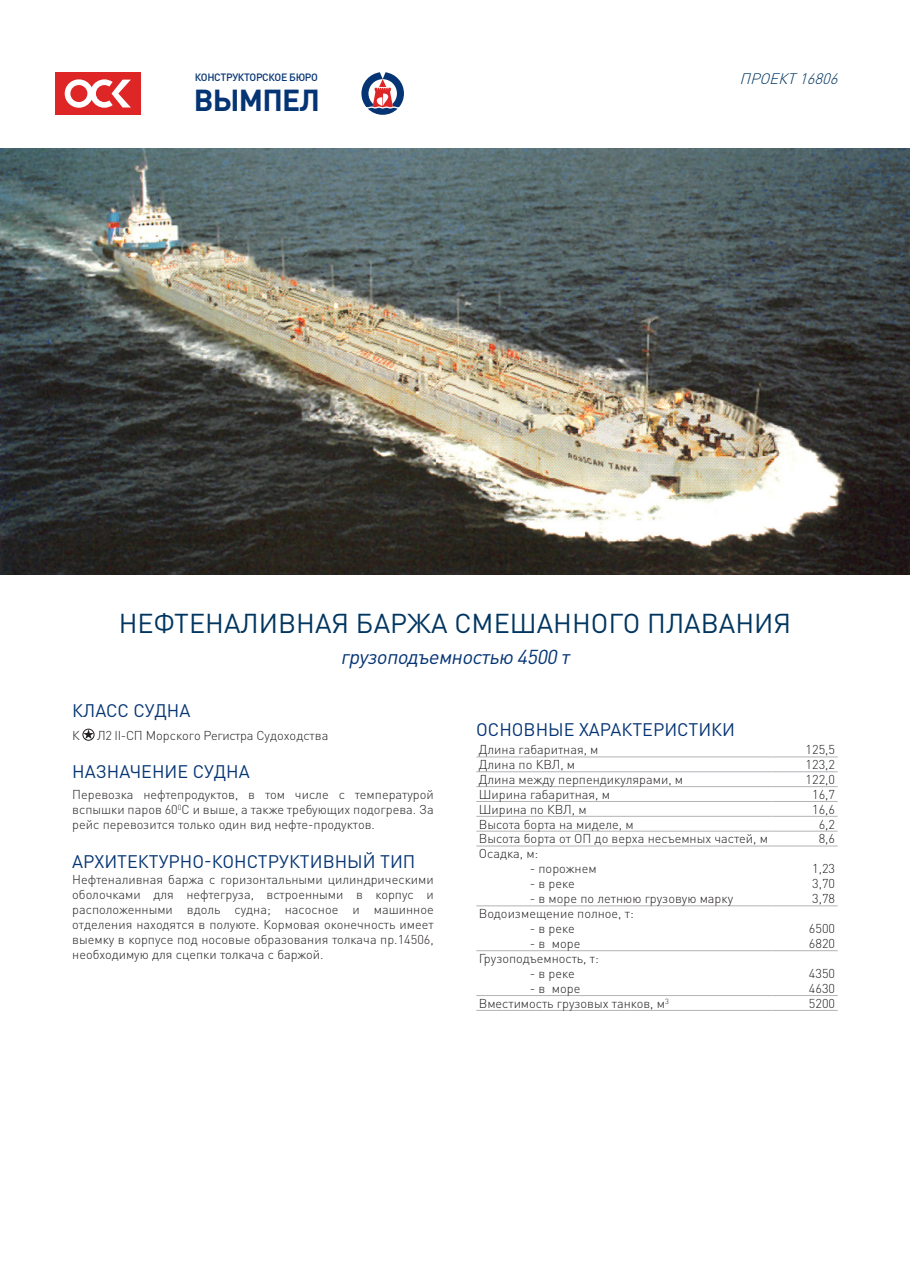
<style>
.page{position:relative;width:910px;height:1280px;background:#fff}
.page>*{position:absolute;margin:0;border:0;box-sizing:border-box;transform-origin:0 0}
.t1{font:700 30px "DIN Pro";letter-spacing:-.025em;color:#053474}
.Основной_абзац{font:27px "DIN Pro";color:#003560}
.Основной_абзац-2{font:italic 19.95px "DIN Pro";color:#053474}
.Основной_абзац-3{font:18px "DIN Pro";color:#053573}
.Основной_абзац-4{font:18px "DIN Pro";color:#053474}
.Основной_абзац-5{font:italic 300 15px "DIN Pro";color:#003560}
.Основной_абзац-6{font:300 12.75px/15px "DIN Pro";color:#242021;text-align:justify}
.Основной_абзац-7{font:300 12.75px "DIN Pro";color:#231f20}
.t2{font:500 10.5px "DIN Pro";letter-spacing:-.03em;color:#053474}
</style>
<div class="page">
<div style="left:55px;top:72px;width:85px;height:43px;background:#df2627"></div>
<svg style="left:65px;top:79px;width:66px;height:29px"></svg>
<svg style="left:361px;top:72px;width:43px;height:43px"></svg>
<svg style="left:83px;top:729px;width:11px;height:10px"></svg>
<div style="left:83px;top:729px;width:11px;height:12px;border:1px solid #231f20;border-radius:50%"></div>
<img style="left:0;top:149px;width:910px;height:425px">
<hr style="left:476px;top:757px;width:296px;height:1px;background:#b2b3b7">
<hr style="left:772px;top:757px;width:66px;height:1px;background:#b2b3b7">
<hr style="left:476px;top:771px;width:296px;height:1px;background:#b2b3b7">
<hr style="left:772px;top:771px;width:66px;height:1px;background:#b2b3b7">
<hr style="left:476px;top:786px;width:296px;height:1px;background:#b2b3b7">
<hr style="left:772px;top:786px;width:66px;height:1px;background:#b2b3b7">
<hr style="left:476px;top:801px;width:296px;height:1px;background:#b2b3b7">
<hr style="left:772px;top:801px;width:66px;height:1px;background:#b2b3b7">
<hr style="left:476px;top:816px;width:296px;height:1px;background:#b2b3b7">
<hr style="left:772px;top:816px;width:66px;height:1px;background:#b2b3b7">
<hr style="left:476px;top:831px;width:296px;height:1px;background:#b2b3b7">
<hr style="left:772px;top:831px;width:66px;height:1px;background:#b2b3b7">
<hr style="left:476px;top:846px;width:296px;height:1px;background:#b2b3b7">
<hr style="left:772px;top:846px;width:66px;height:1px;background:#b2b3b7">
<hr style="left:476px;top:905px;width:296px;height:1px;background:#b2b3b7">
<hr style="left:772px;top:905px;width:66px;height:1px;background:#b2b3b7">
<hr style="left:476px;top:950px;width:296px;height:1px;background:#b2b3b7">
<hr style="left:772px;top:950px;width:66px;height:1px;background:#b2b3b7">
<hr style="left:476px;top:995px;width:296px;height:1px;background:#b2b3b7">
<hr style="left:772px;top:995px;width:66px;height:1px;background:#b2b3b7">
<hr style="left:476px;top:1010px;width:296px;height:1px;background:#b2b3b7">
<hr style="left:772px;top:1010px;width:66px;height:1px;background:#b2b3b7">
<p class="t2" style="left:195px;top:70px;width:125px">КОНСТРУКТОРСКОЕ БЮРО</p>
<h1 class="t1" style="left:194px;top:80px;width:128px">ВЫМПЕЛ</h1>
<p class="Основной_абзац-5" style="left:739px;top:68px;width:105px">ПРОЕКТ16806</p>
<p class="Основной_абзац" style="left:119px;top:605px;width:674px">НЕФТЕНАЛИВНАЯ БАРЖА СМЕШАННОГО ПЛАВАНИЯ</p>
<p class="Основной_абзац-2" style="left:341px;top:644px;width:235px">грузоподъемностью 4500 т</p>
<p class="Основной_абзац-3" style="left:72px;top:698px;width:120px">КЛАСС СУДНА</p>
<p class="Основной_абзац-6" style="left:72px;top:727px;width:9px">К</p>
<p class="Основной_абзац-6" style="left:97px;top:727px;width:233px">Л2 II-СП Морского Регистра Судоходства</p>
<p class="Основной_абзац-3" style="left:72px;top:760px;width:179px">НАЗНАЧЕНИЕ СУДНА</p>
<p class="Основной_абзац-6" style="left:72px;top:786px;width:363px">Перевозка нефтепродуктов, в том числе с температурой вспышки паров 60<sup>0</sup>С и выше, а также требующих подогрева. За рейс перевозится только один вид нефте-продуктов.</p>
<p class="Основной_абзац-3" style="left:72px;top:849px;width:345px">АРХИТЕКТУРНО-КОНСТРУКТИВНЫЙ ТИП</p>
<p class="Основной_абзац-6" style="left:72px;top:872px;width:363px">Нефтеналивная баржа с горизонтальными цилиндрическими оболочками для нефтегруза, встроенными в корпус и расположенными вдоль судна; насосное и машинное отделения находятся в полуюте. Кормовая оконечность имеет выемку в корпусе под носовые образования толкача пр.14506, необходимую для сцепки толкача с баржой.</p>
<p class="Основной_абзац-4" style="left:476px;top:717px;width:260px">ОСНОВНЫЕ ХАРАКТЕРИСТИКИ</p>
<p class="Основной_абзац-7" style="left:479px;top:741px;width:121px">Длина габаритная, м</p>
<p class="Основной_абзац-7" style="left:806px;top:741px;width:31px">125,5</p>
<p class="Основной_абзац-7" style="left:479px;top:756px;width:98px">Длина по КВЛ, м</p>
<p class="Основной_абзац-7" style="left:806px;top:756px;width:31px">123,2</p>
<p class="Основной_абзац-7" style="left:479px;top:771px;width:206px">Длина между перпендикулярами, м</p>
<p class="Основной_абзац-7" style="left:806px;top:771px;width:31px">122,0</p>
<p class="Основной_абзац-7" style="left:479px;top:786px;width:133px">Ширина габаритная, м</p>
<p class="Основной_абзац-7" style="left:812px;top:786px;width:24px">16,7</p>
<p class="Основной_абзац-7" style="left:479px;top:800px;width:109px">Ширина по КВЛ, м</p>
<p class="Основной_абзац-7" style="left:812px;top:800px;width:24px">16,6</p>
<p class="Основной_абзац-7" style="left:479px;top:815px;width:156px">Высота борта на миделе, м</p>
<p class="Основной_абзац-7" style="left:819px;top:815px;width:18px">6,2</p>
<p class="Основной_абзац-7" style="left:479px;top:830px;width:291px">Высота борта от ОП до верха несъемных частей, м</p>
<p class="Основной_абзац-7" style="left:819px;top:830px;width:18px">8,6</p>
<p class="Основной_абзац-7" style="left:479px;top:845px;width:61px">Осадка, м:</p>
<p class="Основной_абзац-7" style="left:530px;top:860px;width:68px">- порожнем</p>
<p class="Основной_абзац-7" style="left:530px;top:875px;width:46px">- в реке</p>
<p class="Основной_абзац-7" style="left:530px;top:890px;width:205px">- в море по летнюю грузовую марку</p>
<p class="Основной_абзац-7" style="left:812px;top:860px;width:24px">1,23</p>
<p class="Основной_абзац-7" style="left:812px;top:875px;width:24px">3,70</p>
<p class="Основной_абзац-7" style="left:812px;top:890px;width:24px">3,78</p>
<p class="Основной_абзац-7" style="left:479px;top:905px;width:156px">Водоизмещение полное, т:</p>
<p class="Основной_абзац-7" style="left:530px;top:920px;width:46px">- в реке</p>
<p class="Основной_абзац-7" style="left:530px;top:935px;width:52px">- в море</p>
<p class="Основной_абзац-7" style="left:479px;top:950px;width:121px">Грузоподъемность, т:</p>
<p class="Основной_абзац-7" style="left:530px;top:965px;width:46px">- в реке</p>
<p class="Основной_абзац-7" style="left:530px;top:980px;width:52px">- в море</p>
<p class="Основной_абзац-7" style="left:809px;top:920px;width:28px">6500</p>
<p class="Основной_абзац-7" style="left:809px;top:935px;width:28px">6820</p>
<p class="Основной_абзац-7" style="left:809px;top:965px;width:28px">4350</p>
<p class="Основной_абзац-7" style="left:809px;top:980px;width:28px">4630</p>
<p class="Основной_абзац-7" style="left:479px;top:994px;width:192px">Вместимость грузовых танков, м<sup>3</sup></p>
<p class="Основной_абзац-7" style="left:809px;top:994px;width:28px">5200</p>
</div>
